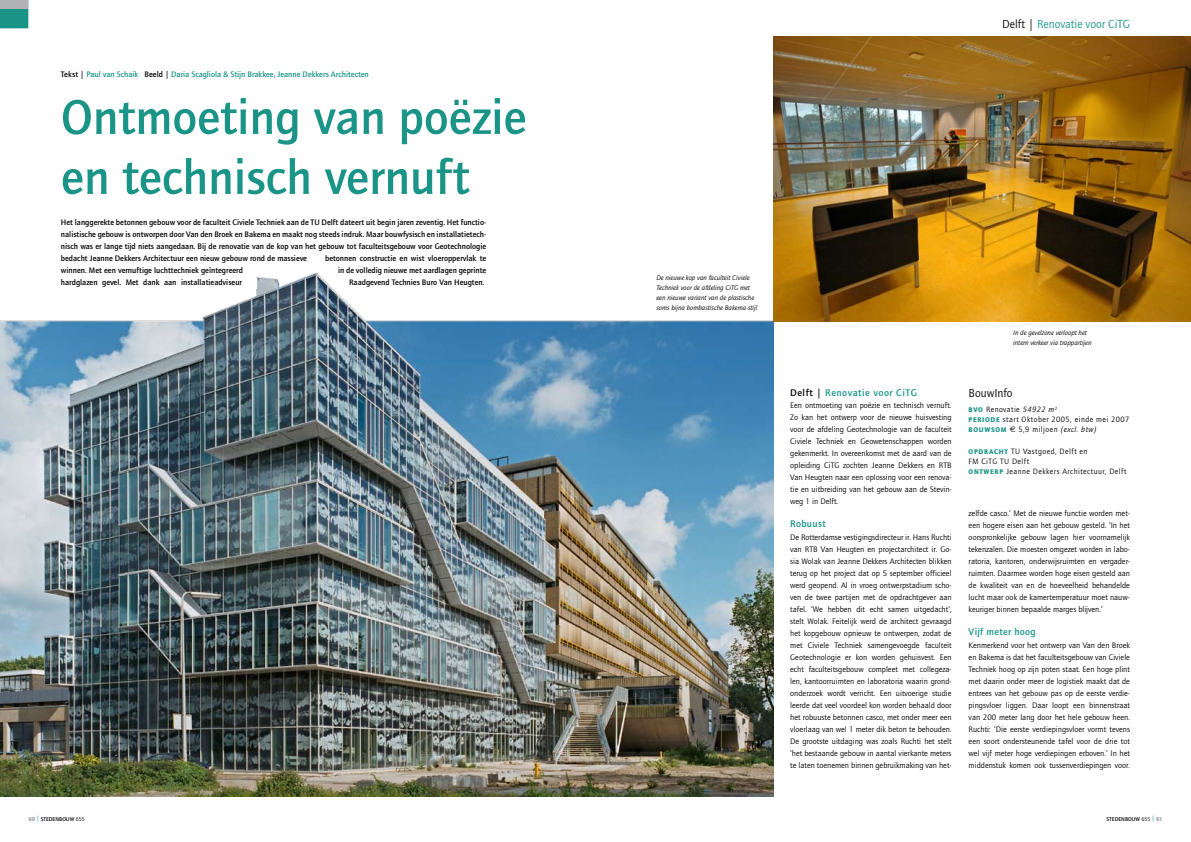
<style>
.page{position:relative;width:1191px;height:842px;background:#fff}
.page>*{position:absolute;margin:0;border:0;box-sizing:border-box;transform-origin:0 0}
.t1{font:500 50px/60px "Quay Sans";color:#1a9487}
.t2{font:12px "Quay Sans";color:#1a9487}
.t3{font:12px "Quay Sans";color:#000}
.t4{font:500 10px "Quay Sans";letter-spacing:.04em;color:#1a9487}
.t5{font:8.2px/12px "Quay Sans";color:#000;text-align:justify}
.t6{font:500 8.2px/12px "Quay Sans";color:#000;text-align:justify}
.t7{font:500 8.2px "Quay Sans";color:#1a9487}
.t8{font:8px/10px "Quay Sans";letter-spacing:.055em;color:#000}
.t9{font:italic 7px/10px "Quay Sans";color:#000}
.t10{font:500 5.7px "Quay Sans";color:#000}
.s1{color:#000}
.s2{font-weight:900;font-size:7px;color:#1a9487}
.s3{font-style:italic}
.s4{font-family:"Euro Sans"}
.s5{font-weight:900;color:#9c9d9f}
.s6{color:#1a9487}
.s7{font-weight:400}
</style>
<div class="page">
<img style="left:0;top:272px;width:773px;height:525px">
<img style="left:773px;top:37px;width:418px;height:284px">
<div style="left:0;top:0;width:28px;height:28px;background:#1a9487"></div>
<div style="left:0;top:0;width:28px;height:9px;background:#b1b2b4"></div>
<p class="t7" style="left:61px;top:70px;width:309px"><span class="s1">Tekst |</span> Paul van Schaik <span class="s1">Beeld |</span> Daria Scagliola &amp; Stijn Brakkee, Jeanne Dekkers Architecten</p>
<h1 class="t1" style="left:61px;top:88px;width:467px">Ontmoeting van poëzie en technisch vernuft</h1>
<p class="t6" style="left:61px;top:216px;width:427px">Het langgerekte betonnen gebouw voor de faculteit Civiele Techniek aan de TU Delft dateert uit begin jaren zeventig. Het functio&shy;nalistische gebouw is ontworpen door Van den Broek en Bakema en maakt nog steeds indruk. Maar bouwfysisch en installatietech&shy;nisch was er lange tijd niets aangedaan. Bij de renovatie van de kop van het gebouw tot faculteitsgebouw voor Geotechnologie bedacht Jeanne Dekkers Architectuur een nieuw gebouw rond de massieve</p>
<p class="t6" style="left:325px;top:252px;width:163px">betonnen constructie en wist vloeroppervlak te</p>
<p class="t6" style="left:61px;top:264px;width:184px">winnen. Met een vernuftige luchttechniek geïntegreerd</p>
<p class="t6" style="left:338px;top:264px;width:150px">in de volledig nieuwe met aardlagen geprinte</p>
<p class="t6" style="left:61px;top:276px;width:183px">hardglazen gevel. Met dank aan installatieadviseur</p>
<p class="t6" style="left:349px;top:276px;width:137px">Raadgevend Technies Buro Van Heugten.</p>
<h2 class="t2" style="left:1002px;top:18px;width:129px"><span class="s1">Delft |</span> Renovatie voor CiTG</h2>
<p class="t9" style="left:656px;top:273px;width:102px">De nieuwe kop van faculteit Civiele Techniek voor de afdeling CiTG met een nieuwe variant van de plastische soms bijna bombastische Bakema-stijl</p>
<p class="t9" style="left:1013px;top:328px;width:80px">In de gevelzone verloopt het intern verkeer via trappartijen</p>
<p class="t4" style="left:790px;top:387px;width:128px"><span class="s1">Delft |</span> Renovatie voor CiTG</p>
<p class="t5" style="left:790px;top:399px;width:163px">Een ontmoeting van poëzie en technisch vernuft.<br>Zo kan het ontwerp voor de nieuwe huisvesting voor de afdeling Geotechnologie van de faculteit Civiele Techniek en Geowetenschappen worden gekenmerkt. In overeenkomst met de aard van de opleiding CiTG zochten Jeanne Dekkers en RTB Van Heugten naar een oplossing voor een renova&shy;tie en uitbreiding van het gebouw aan de Stevin&shy;weg 1 in Delft.</p>
<p class="t4" style="left:790px;top:518px;width:37px">Robuust</p>
<p class="t5" style="left:790px;top:531px;width:163px">De Rotterdamse vestigingsdirecteur ir. Hans Ruchti van RTB Van Heugten en projectarchitect ir. Go&shy;sia Wolak van Jeanne Dekkers Architecten blikken terug op het project dat op 5 september officieel werd geopend. Al in vroeg ontwerpstadium scho&shy;ven de twee partijen met de opdrachtgever aan tafel. ‘We hebben dit echt samen uitgedacht’, stelt Wolak. Feitelijk werd de architect gevraagd het kopgebouw opnieuw te ontwerpen, zodat de met Civiele Techniek samengevoegde faculteit Geotechnologie er kon worden gehuisvest. Een echt faculteitsgebouw compleet met collegeza&shy;len, kantoorruimten en laboratoria waarin grond&shy;onderzoek wordt verricht. Een uitvoerige studie leerde dat veel voordeel kon worden behaald door het robuuste betonnen casco, met onder meer een vloerlaag van wel 1 meter dik beton te behouden.<br>De grootste uitdaging was zoals Ruchti het stelt ‘het bestaande gebouw in aantal vierkante meters te laten toenemen binnen gebruikmaking van het-</p>
<h2 class="t3" style="left:968px;top:387px;width:45px">BouwInfo</h2>
<p class="t8" style="left:968px;top:405px;width:162px"><span class="s2">BVO</span> Renovatie <span class="s3">54922 m</span><sup>2<br></sup><span class="s2">PERIODE</span> start Oktober 2005, einde mei 2007<br><span class="s2">BOUWSOM</span> <span class="s4">e</span> 5,9 miljoen <span class="s3">(excl. btw)</span></p>
<p class="t8" style="left:968px;top:446px;width:159px"><span class="s2">OPDRACHT</span> TU Vastgoed, Delft en<br>FM CiTG TU Delft<br><span class="s2">ONTWERP</span> Jeanne Dekkers Architectuur, Delft</p>
<p class="t5" style="left:968px;top:507px;width:163px">zelfde casco.’ Met de nieuwe functie worden met&shy;een hogere eisen aan het gebouw gesteld. ‘In het oorspronkelijke gebouw lagen hier voornamelijk tekenzalen. Die moesten omgezet worden in labo&shy;ratoria, kantoren, onderwijsruimten en vergader&shy;ruimten. Daarmee worden hoge eisen gesteld aan de kwaliteit van en de hoeveelheid behandelde lucht maar ook de kamertemperatuur moet nauw&shy;keuriger binnen bepaalde marges blijven.’</p>
<p class="t4" style="left:968px;top:626px;width:69px">Vijf meter hoog</p>
<p class="t5" style="left:968px;top:639px;width:163px">Kenmerkend voor het ontwerp van Van den Broek en Bakema is dat het faculteitsgebouw van Civiele Techniek hoog op zijn poten staat. Een hoge plint met daarin onder meer de logistiek maakt dat de entrees van het gebouw pas op de eerste verdie&shy;pingsvloer liggen. Daar loopt een binnenstraat van 200 meter lang door het hele gebouw heen.<br>Ruchti: ‘Die eerste verdiepingsvloer vormt tevens een soort ondersteunende tafel voor de drie tot wel vijf meter hoge verdiepingen erboven.’ In het middenstuk komen ook tussenverdiepingen voor.</p>
<p class="t10" style="left:28px;top:816px;width:58px"><span class="s5">60</span> <span class="s6">|</span> STEDENBOUW <span class="s7">655</span></p>
<p class="t10" style="left:1106px;top:816px;width:58px">STEDENBOUW <span class="s7">655</span> <span class="s6">|</span> <span class="s5">61</span></p>
</div>
